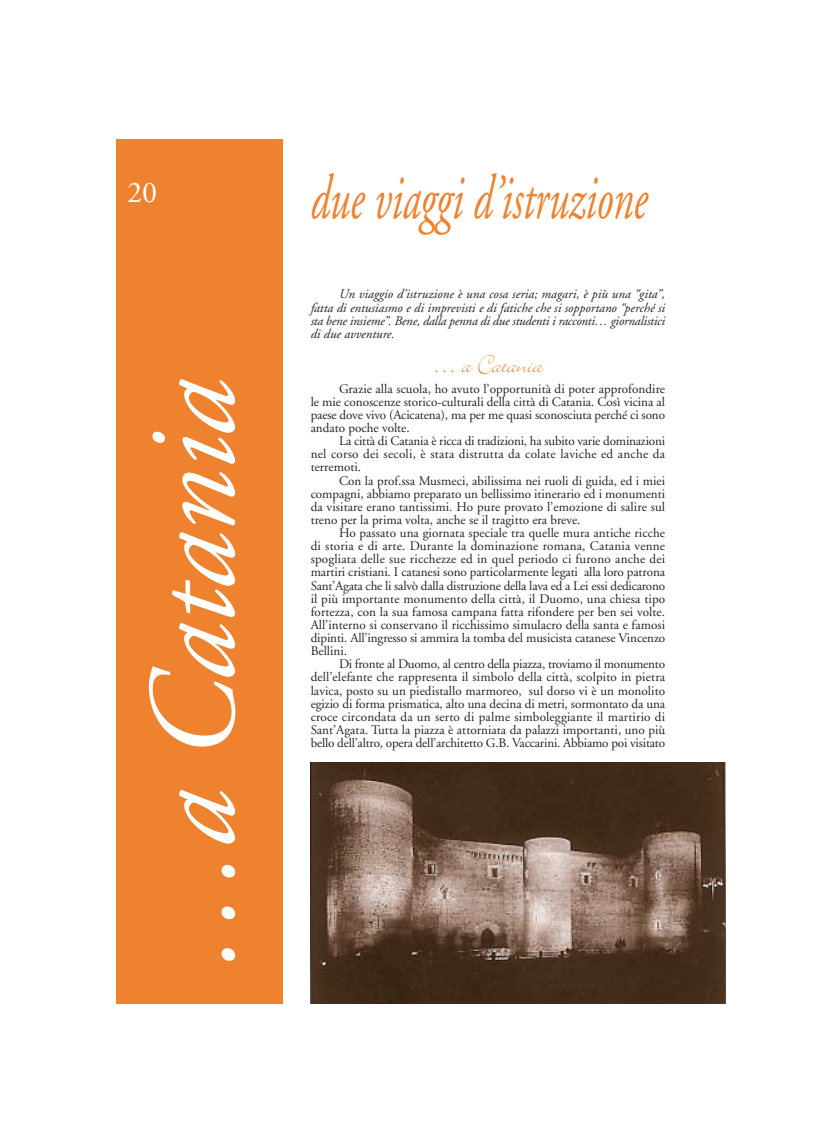
<style>
.page{position:relative;width:834px;height:1143px;background:#fff}
.page>*{position:absolute;margin:0;border:0;box-sizing:border-box;transform-origin:0 0}
.t1{font:italic 125px "Adobe Garamond";color:#fff}
.t2{font:italic 62.5px "Adobe Garamond";color:#ee822f;scale:.65 1}
.t3{font:30px "Adobe Garamond";color:#fff}
.t4{font:27.5px "Bickley Script Let Plain";color:#ee822f}
.t5{font:13.12px/13.1px "Adobe Garamond";letter-spacing:-.01em;color:#272520;text-align:justify}
.t6{font:italic 13.12px/13.1px "Adobe Garamond";letter-spacing:-.015em;color:#272520;text-align:justify}
</style>
<div class="page">
<div style="left:116px;top:139px;width:166px;height:865px;background:#ee822f"></div>
<img style="left:311px;top:762px;width:414px;height:242px">
<h3 class="t3" style="left:127px;top:180px;width:31px">20</h3>
<h1 class="t1" style="left:143px;top:971px;width:593px;rotate:-90deg">…a Catania</h1>
<h2 class="t2" style="left:311px;top:173px;width:520px">due viaggi d’istruzione</h2>
<p class="t6" style="left:311px;top:289px;width:356px;text-indent:28px">Un viaggio d’istruzione è una cosa seria; magari, è più una “gita”, fatta di entusiasmo e di imprevisti e di fatiche che si sopportano “perché si sta bene insieme”. Bene, dalla penna di due studenti i racconti… giornalistici di due avventure.</p>
<h3 class="t4" style="left:433px;top:347px;width:111px">… a Catania</h3>
<p class="t5" style="left:311px;top:383px;width:356px;text-indent:28px">Grazie alla scuola, ho avuto l’opportunità di poter approfondire le mie conoscenze storico-culturali della città di Catania. Così vicina al paese dove vivo (Acicatena), ma per me quasi sconosciuta perché ci sono andato poche volte.</p>
<p class="t5" style="left:311px;top:435px;width:356px;text-indent:28px">La città di Catania è ricca di tradizioni, ha subito varie dominazioni nel corso dei secoli, è stata distrutta da colate laviche ed anche da terremoti.</p>
<p class="t5" style="left:311px;top:475px;width:356px;text-indent:28px">Con la prof.ssa Musmeci, abilissima nei ruoli di guida, ed i miei compagni, abbiamo preparato un bellissimo itinerario ed i monumenti da visitare erano tantissimi. Ho pure provato l’emozione di salire sul treno per la prima volta, anche se il tragitto era breve.</p>
<p class="t5" style="left:311px;top:527px;width:356px;text-indent:28px">Ho passato una giornata speciale tra quelle mura antiche ricche di storia e di arte. Durante la dominazione romana, Catania venne spogliata delle sue ricchezze ed in quel periodo ci furono anche dei martiri cristiani. I catanesi sono particolarmente legati alla loro patrona Sant’Agata che li salvò dalla distruzione della lava ed a Lei essi dedicarono il più importante monumento della città, il Duomo, una chiesa tipo fortezza, con la sua famosa campana fatta rifondere per ben sei volte.<br>All’interno si conservano il ricchissimo simulacro della santa e famosi dipinti. All’ingresso si ammira la tomba del musicista catanese Vincenzo Bellini.</p>
<p class="t5" style="left:311px;top:659px;width:356px;text-indent:28px">Di fronte al Duomo, al centro della piazza, troviamo il monumento dell’elefante che rappresenta il simbolo della città, scolpito in pietra lavica, posto su un piedistallo marmoreo, sul dorso vi è un monolito egizio di forma prismatica, alto una decina di metri, sormontato da una croce circondata da un serto di palme simboleggiante il martirio di Sant’Agata. Tutta la piazza è attorniata da palazzi importanti, uno più bello dell’altro, opera dell’architetto G.B. Vaccarini. Abbiamo poi visitato</p>
</div>
